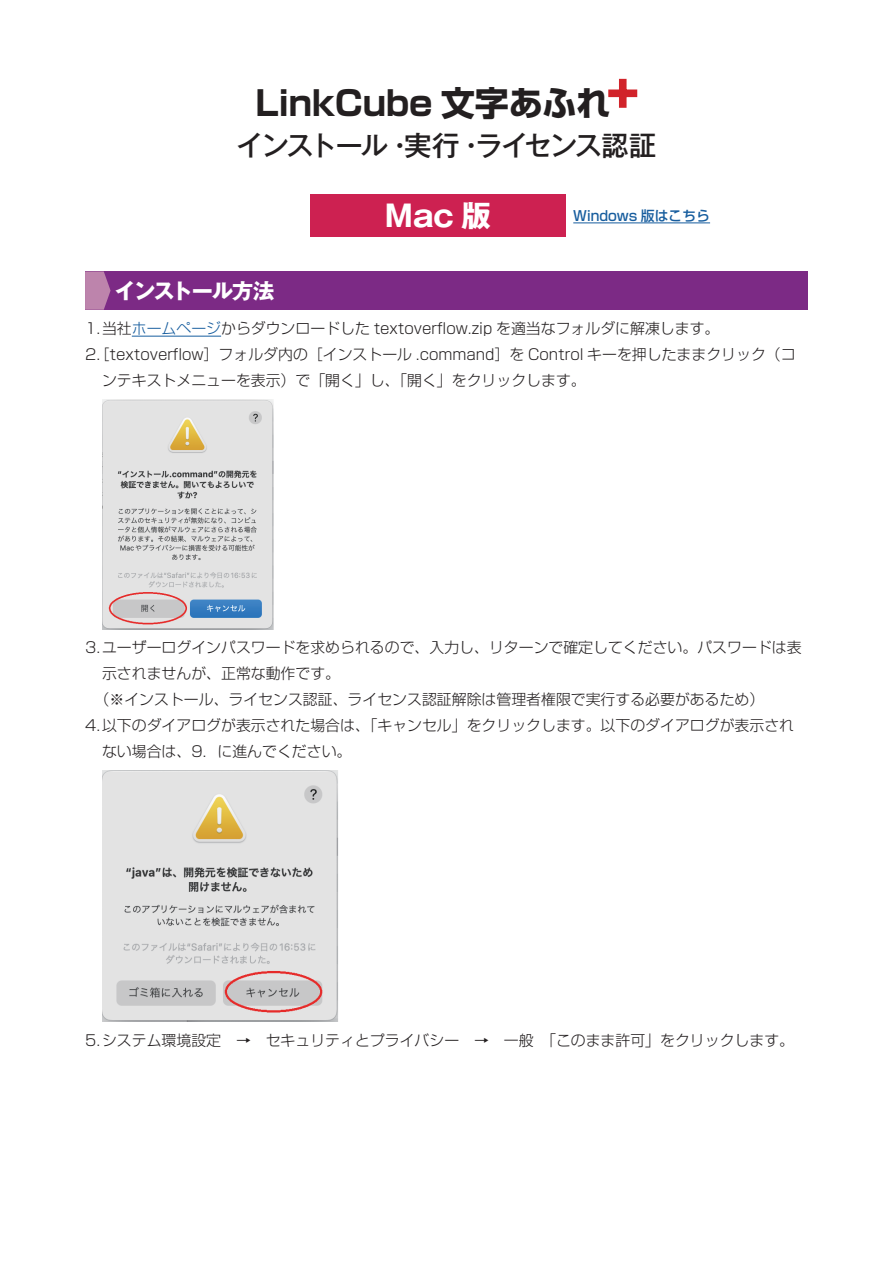
<style>
.page{position:relative;width:893px;height:1263px;background:#fff}
.page>*{position:absolute;margin:0;border:0;box-sizing:border-box;transform-origin:0 0}
.t1{font:700 34.05px "Shin Go Pro";letter-spacing:-.005em;color:#231f20}
.t2{font:700 29.7px "Gothic MB101 Pr 5";color:#fff}
.t3{font:500 27.6px "Gothic MB101 Pr 5";letter-spacing:-.085em;color:#231f20}
.t4{font:700 21.3px "Gothic MB101 Upr";letter-spacing:-.07em;color:#fff}
.t5{font:300 14.85px/26.1px "Shin Go Upr";color:#231f20}
.t6{font:500 13.8px "Shin Go Upr";color:#175d9e}
.s1{color:#175d9e}
</style>
<div class="page">
<hr style="left:573px;top:223px;width:137px;height:1px;background:#175d9e">
<hr style="left:132px;top:336px;width:89px;height:1px;background:#175d9e">
<div style="left:310px;top:194px;width:256px;height:43px;background:#cd2151"></div>
<div style="left:85px;top:271px;width:723px;height:39px;background:#7c2a85"></div>
<svg style="left:85px;top:271px;width:26px;height:39px"></svg>
<img style="left:102px;top:399px;width:171px;height:230px">
<img style="left:102px;top:770px;width:236px;height:251px">
<h1 class="t1" style="left:256px;top:76px;width:383px">LinkCube 文字あふれ<sup>+</sup></h1>
<h3 class="t3" style="left:237px;top:122px;width:421px">インストール・実行・ライセンス認証</h3>
<h2 class="t2" style="left:385px;top:191px;width:108px">Mac 版</h2>
<p class="t6" style="left:573px;top:204px;width:138px">Windows 版はこちら</p>
<h3 class="t4" style="left:115px;top:273px;width:161px">インストール方法</h3>
<p class="t5" style="left:85px;top:314px;width:636px">1. 当社<span class="s1">ホームページ</span>からダウンロードした textoverflow.zip を適当なフォルダに解凍します。</p>
<p class="t5" style="left:102px;top:340px;width:695px;text-indent:-17px">2. ［textoverflow］フォルダ内の［インストール .command］を Control キーを押したままクリック（コンテキストメニューを表示）で「開く」し、「開く」をクリックします。</p>
<p class="t5" style="left:85px;top:633px;width:718px">3. ユーザーログインパスワードを求められるので、入力し、リターンで確定してください。パスワードは表</p>
<p class="t5" style="left:102px;top:659px;width:240px">示されませんが、正常な動作です。</p>
<p class="t5" style="left:95px;top:685px;width:671px">（※インストール、ライセンス認証、ライセンス認証解除は管理者権限で実行する必要があるため）</p>
<p class="t5" style="left:102px;top:711px;width:694px;text-indent:-17px">4. 以下のダイアログが表示された場合は、「キャンセル」をクリックします。以下のダイアログが表示されない場合は、9．に進んでください。</p>
<p class="t5" style="left:85px;top:1026px;width:711px">5. システム環境設定　→　セキュリティとプライバシー　→　一般　「このまま許可」をクリックします。</p>
</div>
